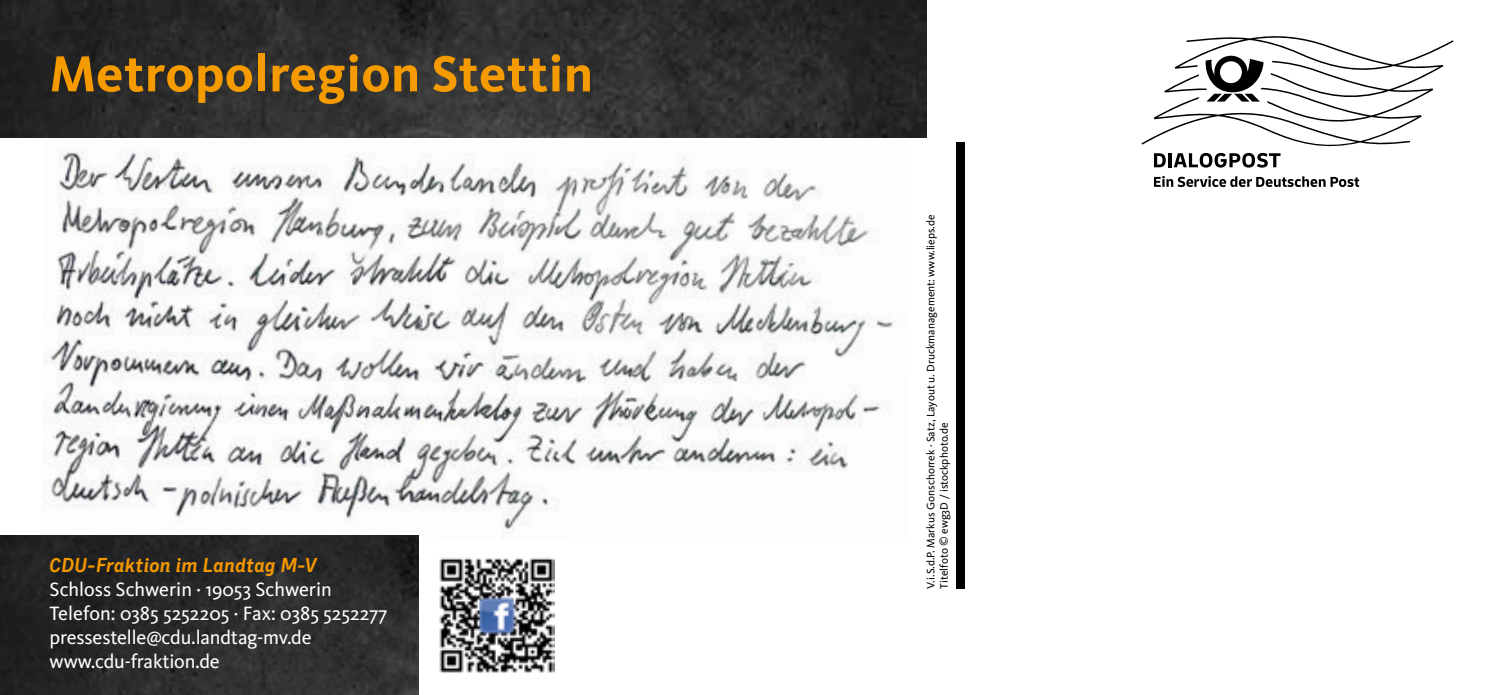
<style>
.page{position:relative;width:1489px;height:695px;background:#fff}
.page>*{position:absolute;margin:0;border:0;box-sizing:border-box;transform-origin:0 0}
.t1{font:700 52.5px "CDU Kievit";letter-spacing:.01em;color:#f59b00}
.t2{font:20px/24px "CDU Kievit";color:#fff}
.t3{font:italic 700 20px "CDU Skopex";color:#f59800}
.t4{font:11.25px/13.5px "CDU Kievit";color:#000}
</style>
<div class="page">
<img style="left:44px;top:151px;width:849px;height:392px">
<img style="left:0;top:0;width:926px;height:138px">
<img style="left:0;top:535px;width:418px;height:159px">
<div style="left:955px;top:142px;width:9px;height:446px;background:#000"></div>
<svg style="left:1154px;top:176px;width:204px;height:11px"></svg>
<svg style="left:1141px;top:36px;width:312px;height:131px"></svg>
<img style="left:439px;top:557px;width:116px;height:116px">
<h1 class="t1" style="left:50px;top:54px;width:545px">Metropolregion Stettin</h1>
<p class="t3" style="left:50px;top:558px;width:269px">CDU-Fraktion im Landtag M-V</p>
<p class="t2" style="left:50px;top:579px;width:339px">Schloss Schwerin · 19053 Schwerin Telefon: 0385 5252205 · Fax: 0385 5252277 pressestelle@cdu.landtag-mv.de www.cdu-fraktion.de</p>
<p class="t4" style="left:924px;top:588px;width:375px;rotate:-90deg">V.i.S.d.P. Markus Gonschorrek · Satz, Layout u. Druckmanagement: www.lieps.de<br>Titelfoto © ewg3D / istockphoto.de</p>
</div>
